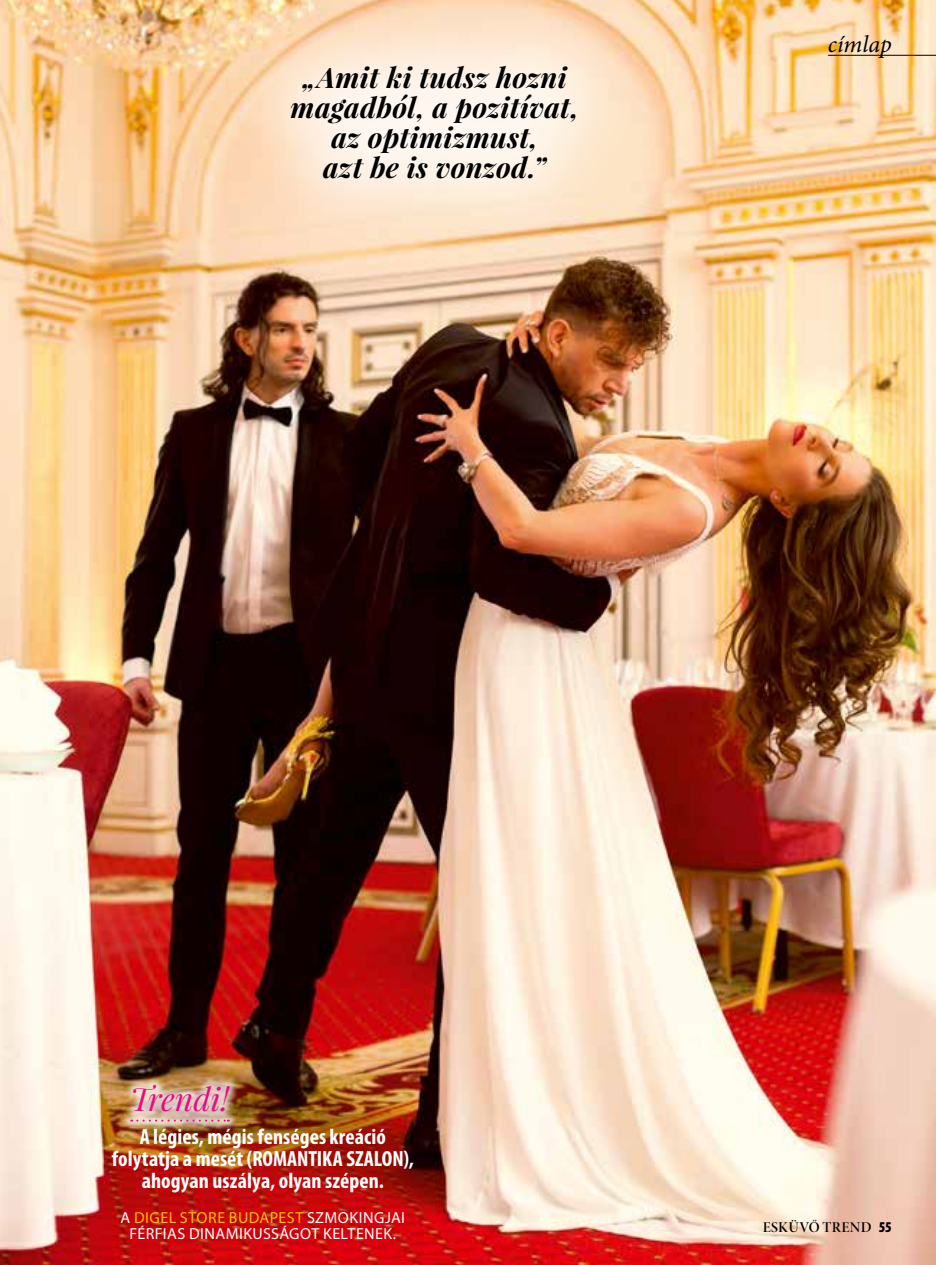
<style>
.page{position:relative;width:936px;height:1265px;background:#fff}
.page>*{position:absolute;margin:0;border:0;box-sizing:border-box;transform-origin:0 0}
.t1{font:italic 32px "Playfair Display";color:#e70c83}
.t2{font:italic 700 28px/30px "Playfair Display";letter-spacing:.01em;color:#000;text-align:center}
.t3{font:italic 24px "Minion Pro";color:#000}
.t4{font:700 condensed 22px/22px "Myriad Pro";letter-spacing:.005em;color:#fff;text-align:center}
.t5{font:16px/16px "Myriad Pro";letter-spacing:.03em;color:#fff;text-align:center}
.t6{font:15px "Minion Pro Semibold Disp";letter-spacing:.025em;color:#000}
.s1{color:#fcbe00}
.s2{font-family:"Myriad Pro";font-weight:900;font-stretch:condensed}
</style>
<div class="page">
<img style="left:0;top:0;width:935px;height:1264px">
<div style="left:120px;top:1074px;width:119px;height:57px;background:#fff;opacity:.75"></div>
<svg style="left:131px;top:1119px;width:98px;height:2px"></svg>
<div style="left:220px;top:0;width:426px;height:251px;background:#fff;opacity:.75"></div>
<hr style="left:827px;top:55px;width:108px;height:1px;background:#000">
<p class="t2" style="left:290px;top:61px;width:289px">„Amit ki tudsz hozni magadból, a pozitívat, az optimizmust,<br>azt be is vonzod.”</p>
<p class="t3" style="left:827px;top:28px;width:65px">címlap</p>
<h1 class="t1" style="left:130px;top:1077px;width:100px">Trendi!</h1>
<p class="t4" style="left:112px;top:1125px;width:304px">A légies, mégis fenséges kreáció folytatja a mesét (ROMANTIKA SZALON), ahogyan uszálya, olyan szépen.</p>
<p class="t5" style="left:121px;top:1209px;width:286px">A <span class="s1">DIGEL STORE BUDAPEST</span> SZMOKINGJAI<br>FÉRFIAS DINAMIKUSSÁGOT KELTENEK.</p>
<p class="t6" style="left:762px;top:1217px;width:131px">ESKÜVŐ TREND <span class="s2">55</span></p>
</div>
